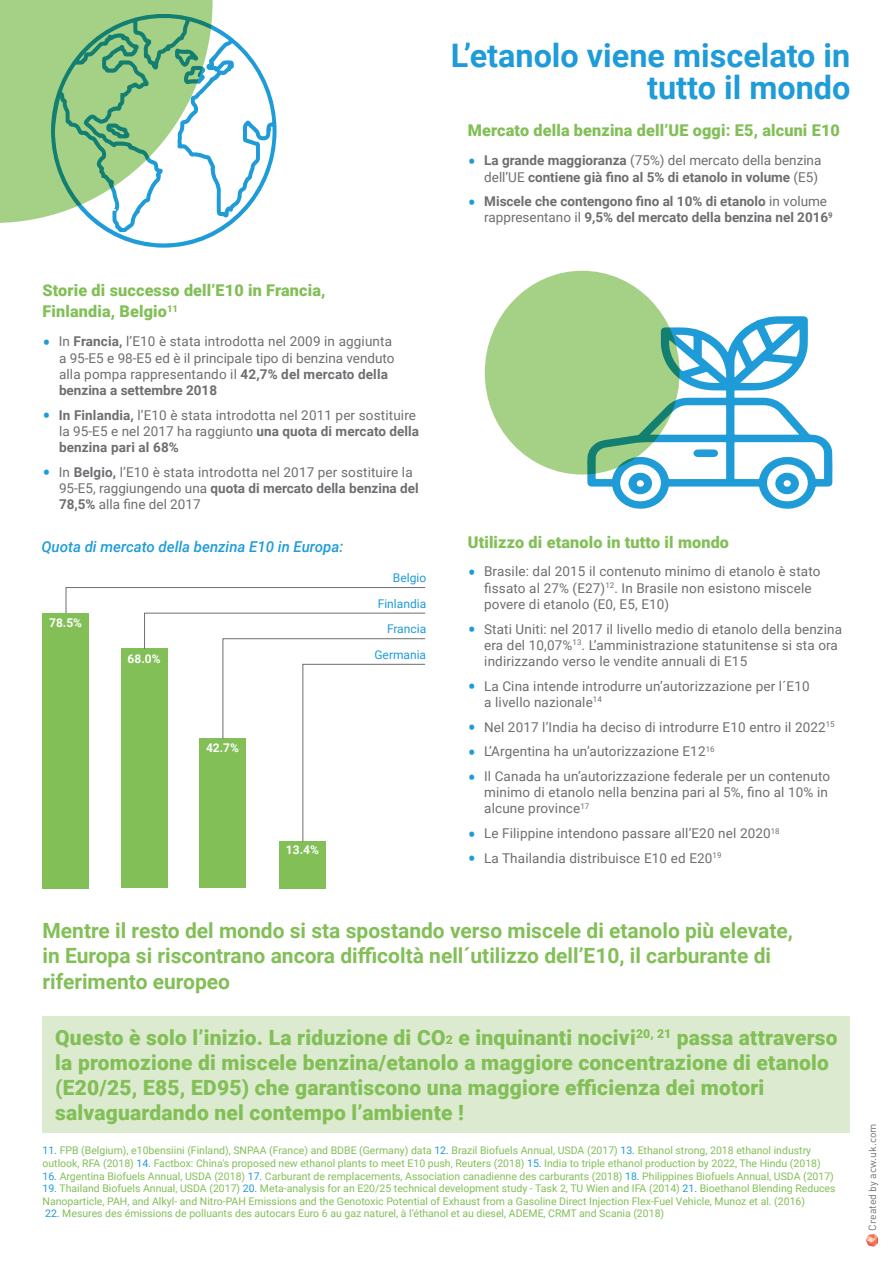
<style>
.page{position:relative;width:893px;height:1263px;background:#fff}
.page>*{position:absolute;margin:0;border:0;box-sizing:border-box;transform-origin:0 0}
.Heading_1{font:700 32.4px/32.4px "Roboto";color:#1f9cd8;text-align:right}
.Heading_2{font:900 21px/25.2px "Roboto";letter-spacing:.01em;color:#82bf57}
.t1{font:700 21px/25.2px "Roboto";color:#82bf57}
.Heading_2-2{font:900 16.2px/21.6px "Roboto";letter-spacing:.01em;color:#82bf57}
.Heading_2-3{font:italic 500 15px "Roboto";color:#1f9cd8}
.t2{font:13.5px/16.2px "Roboto";letter-spacing:.01em;color:#6d6e71}
.t3{font:700 13.5px/16.2px "Roboto";color:#6d6e71;text-align:right}
.Graph_labels{font:12px "Roboto";color:#1f9cd8}
.Graph_labels-2{font:700 12px "Roboto";color:#fff}
.Footnote{font:10.5px/12.6px "Roboto";color:#82bf57}
.t4{font:10.5px "DIN Pro";color:#6d6e71}
.s1{font-size:24.3px;color:#1f9cd8}
.s2{font-weight:700}
.s3{font-weight:400;font-size:24.3px;color:#1f9cd8}
.s4{font-weight:400}
.s5{font-size:12.3px}
.s6{color:#1f9cd8}
</style>
<div class="page">
<div style="left:0;top:0;width:213px;height:223px;background:#a5d186"></div>
<div style="left:485px;top:271px;width:195px;height:203px;background:#a5d186;border-radius:50%"></div>
<div style="left:43px;top:1016px;width:807px;height:117px;background:#dcebd0"></div>
<svg style="left:587px;top:316px;width:246px;height:193px"></svg>
<svg style="left:693px;top:449px;width:25px;height:8px"></svg>
<svg style="left:775px;top:473px;width:24px;height:21px"></svg>
<svg style="left:628px;top:473px;width:24px;height:21px"></svg>
<div style="left:42px;top:613px;width:47px;height:275px;background:#82bf57"></div>
<div style="left:121px;top:649px;width:46px;height:239px;background:#82bf57"></div>
<div style="left:199px;top:738px;width:47px;height:150px;background:#82bf57"></div>
<div style="left:279px;top:841px;width:47px;height:47px;background:#82bf57"></div>
<svg style="left:65px;top:587px;width:361px;height:255px"></svg>
<svg style="left:866px;top:1234px;width:12px;height:13px"></svg>
<svg style="left:51px;top:14px;width:226px;height:234px"></svg>
<svg style="left:175px;top:48px;width:30px;height:36px"></svg>
<svg style="left:106px;top:123px;width:24px;height:16px"></svg>
<p class="Heading_2-2" style="left:43px;top:279px;width:284px">Storie di successo dell’E10 in Francia,<br>Finlandia, Belgio<sup>11</sup></p>
<p class="t2" style="left:59px;top:333px;width:337px;text-indent:-17px"><span class="s1">•</span> In <span class="s2">Francia,</span> l’E10 è stata introdotta nel 2009 in aggiunta a 95-E5 e 98-E5 ed è il principale tipo di benzina venduto alla pompa rappresentando il <span class="s2">42,7% del mercato della benzina a settembre 2018</span></p>
<p class="t2" style="left:59px;top:406px;width:362px;text-indent:-17px"><span class="s1">•</span> <span class="s2">In Finlandia,</span> l’E10 è stata introdotta nel 2011 per sostituire la 95-E5 e nel 2017 ha raggiunto <span class="s2">una quota di mercato della benzina pari al 68%</span></p>
<p class="t2" style="left:59px;top:463px;width:361px;text-indent:-17px"><span class="s1">•</span> In <span class="s2">Belgio,</span> l’E10 è stata introdotta nel 2017 per sostituire la<br>95-E5, raggiungendo una <span class="s2">quota di mercato della benzina del<br>78,5%</span> alla fine del 2017</p>
<p class="Heading_2-3" style="left:41px;top:537px;width:303px">Quota di mercato della benzina E10 in Europa:</p>
<p class="Graph_labels-2" style="left:49px;top:614px;width:35px">78.5%</p>
<p class="Graph_labels-2" style="left:128px;top:651px;width:35px">68.0%</p>
<p class="Graph_labels-2" style="left:206px;top:739px;width:35px">42.7%</p>
<p class="Graph_labels" style="left:393px;top:569px;width:35px">Belgio</p>
<p class="Graph_labels" style="left:378px;top:595px;width:50px">Finlandia</p>
<p class="Graph_labels" style="left:387px;top:620px;width:41px">Francia</p>
<p class="Graph_labels" style="left:374px;top:646px;width:53px">Germania</p>
<p class="Graph_labels-2" style="left:286px;top:841px;width:35px">13.4%</p>
<p class="Heading_1" style="left:451px;top:38px;width:401px">L’etanolo viene miscelato in tutto il mondo</p>
<p class="Heading_2-2" style="left:468px;top:119px;width:374px">Mercato della benzina dell’UE oggi: E5, alcuni E10</p>
<p class="t3" style="left:468px;top:152px;width:355px"><span class="s3">•</span> La grande maggioranza <span class="s4">(75%) del mercato della benzina dell’UE</span> contiene già fino al 5% di etanolo in volume <span class="s4">(E5)</span></p>
<p class="t3" style="left:484px;top:193px;width:350px;text-align:left;text-indent:-17px"><span class="s3">•</span> Miscele che contengono fino al 10% di etanolo <span class="s4">in volume rappresentano il</span> 9,5% del mercato della benzina nel 2016<sup>9</sup></p>
<p class="Heading_2-2" style="left:468px;top:530px;width:263px">Utilizzo di etanolo in tutto il mondo</p>
<p class="t2" style="left:484px;top:563px;width:338px;text-indent:-16px"><span class="s1">•</span> Brasile: dal 2015 il contenuto minimo di etanolo è stato fissato al 27% (E27)<sup>12</sup>. In Brasile non esistono miscele povere di etanolo (E0, E5, E10)</p>
<p class="t2" style="left:484px;top:620px;width:359px;text-indent:-16px"><span class="s1">•</span> Stati Uniti: nel 2017 il livello medio di etanolo della benzina era del 10,07%<sup>13</sup>. L’amministrazione statunitense si sta ora indirizzando verso le vendite annuali di E15</p>
<p class="t2" style="left:484px;top:677px;width:327px;text-indent:-16px"><span class="s1">•</span> La Cina intende introdurre un’autorizzazione per l´E10 a livello nazionale<sup>14</sup></p>
<p class="t2" style="left:468px;top:718px;width:368px"><span class="s1">•</span> Nel 2017 l’India ha deciso di introdurre E10 entro il 2022<sup>15</sup></p>
<p class="t2" style="left:468px;top:743px;width:248px"><span class="s1">•</span> L’Argentina ha un’autorizzazione E12<sup>16</sup></p>
<p class="t2" style="left:484px;top:768px;width:347px;text-indent:-16px"><span class="s1">•</span> Il Canada ha un’autorizzazione federale per un contenuto minimo di etanolo nella benzina pari al 5%, fino al 10% in alcune province<sup>17</sup></p>
<p class="t2" style="left:468px;top:825px;width:313px"><span class="s1">•</span> Le Filippine intendono passare all’E20 nel 2020<sup>18</sup></p>
<p class="t2" style="left:468px;top:849px;width:255px"><span class="s1">•</span> La Thailandia distribuisce E10 ed E20<sup>19</sup></p>
<p class="t1" style="left:43px;top:917px;width:752px">Mentre il resto del mondo si sta spostando verso miscele di etanolo più elevate, in Europa si riscontrano ancora difficoltà nell´utilizzo dell’E10, il carburante di riferimento europeo</p>
<p class="Heading_2" style="left:55px;top:1024px;width:784px">Questo è solo l’inizio. La riduzione di CO<span class="s5">2</span> e inquinanti nocivi<sup>20,</sup> <sup>21</sup> passa attraverso la promozione di miscele benzina/etanolo a maggiore concentrazione di etanolo (E20/25, E85, ED95) che garantiscono una maggiore efficienza dei motori salvaguardando nel contempo l’ambiente !</p>
<p class="Footnote" style="left:43px;top:1144px;width:780px"><span class="s6">11.</span> FPB (Belgium), e10bensiini (Finland), SNPAA (France) and BDBE (Germany) data <span class="s6">12.</span> Brazil Biofuels Annual, USDA (2017) <span class="s6">13.</span> Ethanol strong, 2018 ethanol industry outlook, RFA (2018) <span class="s6">14.</span> Factbox: China's proposed new ethanol plants to meet E10 push, Reuters (2018) <span class="s6">15.</span> India to triple ethanol production by 2022, The Hindu (2018)</p>
<p class="Footnote" style="left:43px;top:1169px;width:793px"><span class="s6">16.</span> Argentina Biofuels Annual, USDA (2018) <span class="s6">17.</span> Carburant de remplacements, Association canadienne des carburants (2018) <span class="s6">18.</span> Philippines Biofuels Annual, USDA (2017)</p>
<p class="Footnote" style="left:43px;top:1182px;width:795px"><span class="s6">19.</span> Thailand Biofuels Annual, USDA (2017) <span class="s6">20.</span> Meta-analysis for an E20/25 technical development study - Task 2, TU Wien and IFA (2014) <span class="s6">21.</span> Bioethanol Blending Reduces<br>Nanoparticle, PAH, and Alkyl- and Nitro-PAH Emissions and the Genotoxic Potential of Exhaust from a Gasoline Direct Injection Flex-Fuel Vehicle, Munoz et al. (2016)</p>
<p class="Footnote" style="left:45px;top:1207px;width:621px"><span class="s6">22.</span> Mesures des émissions de polluants des autocars Euro 6 au gaz naturel, à l’éthanol et au diesel, ADEME, CRMT and Scania (2018)</p>
<p class="t4" style="left:864px;top:1231px;width:109px;rotate:-90deg">Created by acw.uk.com</p>
</div>
